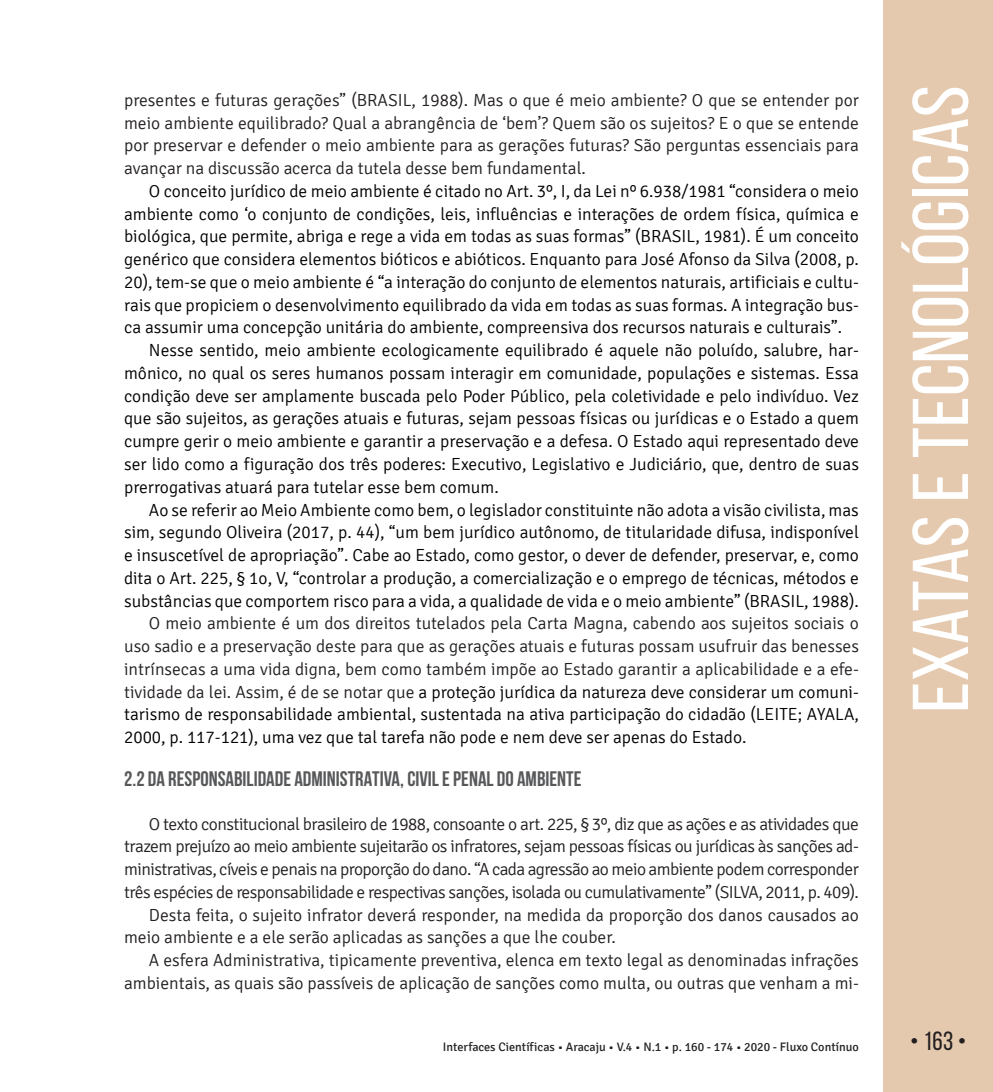
<style>
.page{position:relative;width:993px;height:1092px;background:#fff}
.page>*{position:absolute;margin:0;border:0;box-sizing:border-box;transform-origin:0 0}
.t1{font:78.75px "Bebas Neue";color:#fff;scale:1.09 1}
.t2{font:26.25px "Bebas Neue";color:#231f20}
.t3{font:700 21px "Bebas Neue";color:#57585a}
.t4{font:300 17.5px "Signika";color:#000001}
.t5{font:300 17.5px/22.8px "Signika";letter-spacing:-.015em;color:#231f20;text-align:justify}
.t6{font:12.25px "Signika";color:#231f20}
.s1{color:#000001}
</style>
<div class="page">
<div style="left:883px;top:0;width:109px;height:1091px;background:#e5c9af"></div>
<p class="t5" style="left:124px;top:89px;width:736px">presentes e futuras gerações” (BRASIL, 1988). Mas o que é meio ambiente? O que se entender por meio ambiente equilibrado? Qual a abrangência de ‘bem’? Quem são os sujeitos? E o que se entende por preservar e defender o meio ambiente para as gerações futuras? São perguntas essenciais para avançar na discussão acerca da tutela desse bem fundamental.</p>
<p class="t4" style="left:149px;top:181px;width:711px">O conceito jurídico de meio ambiente é citado no Art. 3º, I, da Lei nº 6.938/1981 “considera o meio</p>
<p class="t4" style="left:124px;top:204px;width:736px">ambiente como ‘o conjunto de condições, leis, influências e interações de ordem física, química e</p>
<p class="t4" style="left:124px;top:227px;width:736px">biológica, que permite, abriga e rege a vida em todas as suas formas” (BRASIL, 1981). É um conceito</p>
<p class="t4" style="left:124px;top:250px;width:736px">genérico que considera elementos bióticos e abióticos. Enquanto para José Afonso da Silva (2008, p.</p>
<p class="t4" style="left:124px;top:272px;width:736px">20), tem-se que o meio ambiente é “a interação do conjunto de elementos naturais, artificiais e cultu-</p>
<p class="t4" style="left:124px;top:295px;width:736px">rais que propiciem o desenvolvimento equilibrado da vida em todas as suas formas. A integração bus-</p>
<p class="t4" style="left:124px;top:318px;width:719px">ca assumir uma concepção unitária do ambiente, compreensiva dos recursos naturais e culturais”.</p>
<p class="t4" style="left:149px;top:341px;width:711px">Nesse sentido, meio ambiente ecologicamente equilibrado é aquele não poluído, salubre, har-</p>
<p class="t4" style="left:124px;top:363px;width:736px">mônico, no qual os seres humanos possam interagir em comunidade, populações e sistemas. Essa</p>
<p class="t4" style="left:124px;top:386px;width:736px">condição deve ser amplamente buscada pelo Poder Público, pela coletividade e pelo indivíduo. Vez</p>
<p class="t4" style="left:124px;top:409px;width:736px">que são sujeitos, as gerações atuais e futuras, sejam pessoas físicas ou jurídicas e o Estado a quem</p>
<p class="t4" style="left:124px;top:432px;width:736px">cumpre gerir o meio ambiente e garantir a preservação e a defesa. O Estado aqui representado deve</p>
<p class="t4" style="left:124px;top:454px;width:736px">ser lido como a figuração dos três poderes: Executivo, Legislativo e Judiciário, que, dentro de suas</p>
<p class="t4" style="left:124px;top:477px;width:376px">prerrogativas atuará para tutelar esse bem comum.</p>
<p class="t4" style="left:149px;top:500px;width:711px">Ao se referir ao Meio Ambiente como bem, o legislador constituinte não adota a visão civilista, mas</p>
<p class="t4" style="left:124px;top:523px;width:736px">sim, segundo Oliveira (2017, p. 44), “um bem jurídico autônomo, de titularidade difusa, indisponível</p>
<p class="t4" style="left:124px;top:545px;width:736px">e insuscetível de apropriação”. Cabe ao Estado, como gestor, o dever de defender, preservar, e, como</p>
<p class="t4" style="left:124px;top:568px;width:736px">dita o Art. 225, § 1o, V, “controlar a produção, a comercialização e o emprego de técnicas, métodos e</p>
<p class="t4" style="left:124px;top:591px;width:736px">substâncias que comportem risco para a vida, a qualidade de vida e o meio ambiente” (BRASIL, 1988).</p>
<p class="t5" style="left:124px;top:612px;width:736px;text-indent:25px">O meio ambiente é um dos direitos tutelados pela Carta Magna, cabendo aos sujeitos sociais o uso sadio e a preservação deste para que as gerações atuais e futuras possam usufruir das benesses intrínsecas a uma vida digna, bem como também impõe ao Estado garantir a aplicabilidade e a efe&shy;tividade da lei. Assim, é de se notar que <span class="s1">a proteção jurídica da natureza deve considerar um comuni&shy;tarismo de responsabilidade ambiental, sustentada na ativa participação do cidadão (LEITE; AYALA, 2000, p. 117-121), uma vez que tal tarefa não pode e nem deve ser apenas do Estado.</span></p>
<p class="t3" style="left:124px;top:766px;width:458px">2.2 DA RESPONSABILIDADE ADMINISTRATIVA, CIVIL E PENAL DO AMBIENTE</p>
<p class="t5" style="left:149px;top:812px;width:711px">O texto constitucional brasileiro de 1988, consoante o art. 225, § 3º, diz que as ações e as atividades que</p>
<p class="t5" style="left:124px;top:835px;width:736px">trazem prejuízo ao meio ambiente sujeitarão os infratores, sejam pessoas físicas ou jurídicas às sanções ad-</p>
<p class="t5" style="left:124px;top:858px;width:736px">ministrativas, cíveis e penais na proporção do dano. “A cada agressão ao meio ambiente podem corresponder</p>
<p class="t5" style="left:124px;top:880px;width:736px">três espécies de responsabilidade e respectivas sanções, isolada ou cumulativamente” (SILVA, 2011, p. 409).</p>
<p class="t5" style="left:149px;top:903px;width:711px">Desta feita, o sujeito infrator deverá responder, na medida da proporção dos danos causados ao</p>
<p class="t5" style="left:124px;top:926px;width:493px">meio ambiente e a ele serão aplicadas as sanções a que lhe couber.</p>
<p class="t5" style="left:149px;top:949px;width:711px">A esfera Administrativa, tipicamente preventiva, elenca em texto legal as denominadas infrações</p>
<p class="t5" style="left:124px;top:971px;width:736px">ambientais, as quais são passíveis de aplicação de sanções como multa, ou outras que venham a mi-</p>
<h1 class="t1" style="left:897px;top:712px;width:577px;rotate:-90deg">Exatas e tecnológicas</h1>
<p class="t6" style="left:442px;top:1040px;width:417px">Interfaces Científicas • Aracaju • V.4 • N.1 • p. 160 - 174 • 2020 - Fluxo Contínuo</p>
<h2 class="t2" style="left:909px;top:1026px;width:58px">• 163 •</h2>
</div>
